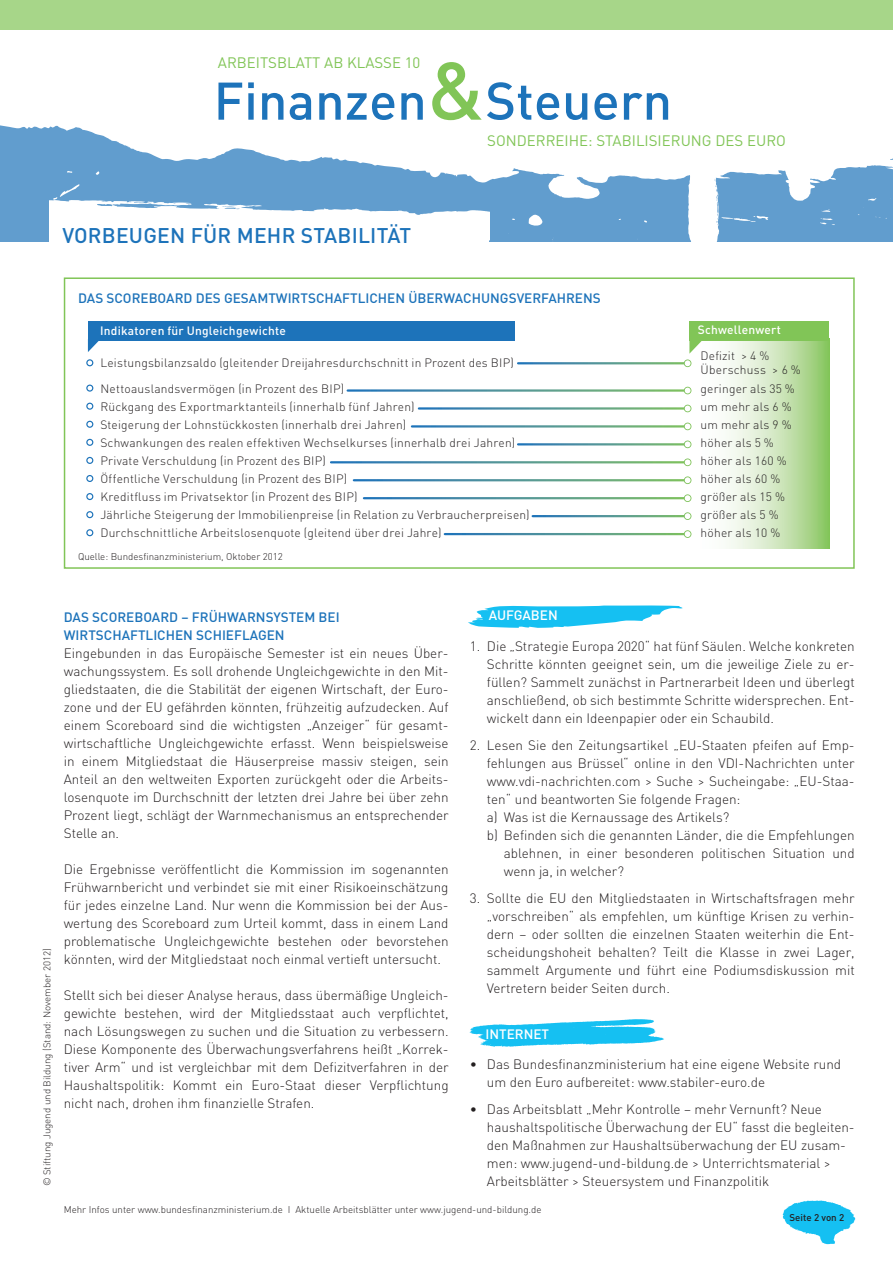
<style>
.page{position:relative;width:893px;height:1263px;background:#fff}
.page>*{position:absolute;margin:0;border:0;box-sizing:border-box;transform-origin:0 0}
.Head_1{font:500 21px "DIN";letter-spacing:.01em;color:#1d73ba}
.t1{font:15px "DIN";color:#81c557}
.Grundschrift{font:300 13.5px/18px "DIN";color:#231f20;text-align:justify}
.Grundschrift_Aufzähl{font:300 13.5px/18px "DIN";color:#231f20;text-align:justify}
.Bildüberschrift{font:500 13.5px "DIN";color:#1d73ba}
.Head_3{font:500 13.5px/18px "DIN";color:#1d73ba}
.Head_Aufgaben{font:500 13.5px "DIN";color:#fff}
.Head_Internet{font:500 13.5px "DIN";color:#fff}
.t2{font:300 12px/18px "DIN";letter-spacing:.02em;color:#231f20}
.t3{font:500 12px "DIN";letter-spacing:.02em;color:#fff}
.Quellen{font:300 9.75px "DIN";color:#231f20}
.Grundschrift-2{font:500 9.75px "DIN";color:#231f20}
.s1{font-size:18px;color:#fff}
</style>
<div class="page">
<svg style="left:0;top:93px;width:893px;height:149px"></svg>
<svg style="left:868px;top:198px;width:8px;height:3px"></svg>
<svg style="left:96px;top:171px;width:5px;height:6px"></svg>
<svg style="left:66px;top:169px;width:7px;height:5px"></svg>
<svg style="left:821px;top:209px;width:9px;height:3px"></svg>
<svg style="left:875px;top:217px;width:12px;height:2px"></svg>
<svg style="left:820px;top:218px;width:15px;height:8px"></svg>
<svg style="left:721px;top:215px;width:47px;height:7px"></svg>
<svg style="left:748px;top:111px;width:7px;height:6px"></svg>
<svg style="left:529px;top:214px;width:14px;height:13px"></svg>
<svg style="left:845px;top:127px;width:10px;height:4px"></svg>
<svg style="left:869px;top:129px;width:24px;height:8px"></svg>
<svg style="left:210px;top:82px;width:101px;height:38px"></svg>
<svg style="left:319px;top:62px;width:268px;height:62px"></svg>
<svg style="left:594px;top:93px;width:23px;height:27px"></svg>
<svg style="left:624px;top:93px;width:44px;height:27px"></svg>
<svg style="left:503px;top:234px;width:6px;height:4px"></svg>
<div style="left:0;top:0;width:893px;height:30px;background:#a7d689"></div>
<svg style="left:783px;top:1200px;width:72px;height:44px"></svg>
<svg style="left:468px;top:605px;width:215px;height:23px"></svg>
<svg style="left:469px;top:1019px;width:195px;height:28px"></svg>
<svg style="left:50px;top:184px;width:439px;height:35px"></svg>
<div style="left:50px;top:219px;width:439px;height:34px;background:#fff"></div>
<div style="left:64px;top:277px;width:791px;height:292px;border:2px solid #81c557"></div>
<svg style="left:691px;top:341px;width:138px;height:207px"></svg>
<div style="left:86px;top:359px;width:7px;height:7px;border:1px solid #1d73ba;border-radius:50%"></div>
<div style="left:86px;top:385px;width:7px;height:7px;border:1px solid #1d73ba;border-radius:50%"></div>
<div style="left:86px;top:403px;width:7px;height:7px;border:1px solid #1d73ba;border-radius:50%"></div>
<div style="left:86px;top:421px;width:7px;height:7px;border:1px solid #1d73ba;border-radius:50%"></div>
<div style="left:86px;top:439px;width:7px;height:7px;border:1px solid #1d73ba;border-radius:50%"></div>
<div style="left:86px;top:457px;width:7px;height:7px;border:1px solid #1d73ba;border-radius:50%"></div>
<div style="left:86px;top:475px;width:7px;height:7px;border:1px solid #1d73ba;border-radius:50%"></div>
<div style="left:86px;top:493px;width:7px;height:7px;border:1px solid #1d73ba;border-radius:50%"></div>
<div style="left:86px;top:511px;width:7px;height:7px;border:1px solid #1d73ba;border-radius:50%"></div>
<div style="left:86px;top:529px;width:7px;height:7px;border:1px solid #1d73ba;border-radius:50%"></div>
<div style="left:88px;top:321px;width:427px;height:20px;background:#1d73ba"></div>
<div style="left:689px;top:321px;width:140px;height:20px;background:#81c557"></div>
<svg style="left:684px;top:387px;width:7px;height:7px"></svg>
<svg style="left:684px;top:405px;width:7px;height:7px"></svg>
<svg style="left:684px;top:423px;width:7px;height:7px"></svg>
<svg style="left:684px;top:440px;width:7px;height:8px"></svg>
<svg style="left:684px;top:458px;width:7px;height:8px"></svg>
<svg style="left:684px;top:476px;width:7px;height:8px"></svg>
<svg style="left:684px;top:494px;width:7px;height:8px"></svg>
<svg style="left:684px;top:512px;width:7px;height:8px"></svg>
<svg style="left:684px;top:530px;width:7px;height:8px"></svg>
<svg style="left:88px;top:341px;width:11px;height:11px"></svg>
<svg style="left:684px;top:341px;width:18px;height:26px"></svg>
<p class="t1" style="left:218px;top:53px;width:204px">ARBEITSBLATT AB KLASSE 10</p>
<p class="t1" style="left:487px;top:131px;width:300px">SONDERREIHE: STABILISIERUNG DES EURO</p>
<p class="Head_1" style="left:62px;top:222px;width:350px">VORBEUGEN FÜR MEHR STABILITÄT</p>
<p class="Bildüberschrift" style="left:78px;top:289px;width:524px">DAS SCOREBOARD DES GESAMTWIRTSCHAFTLICHEN ÜBERWACHUNGSVERFAHRENS</p>
<p class="t3" style="left:100px;top:323px;width:187px">Indikatoren für Ungleichgewichte</p>
<p class="t2" style="left:85px;top:354px;width:431px"><span class="s1">•</span> Leistungsbilanzsaldo (gleitender Dreijahresdurchschnitt in Prozent des BIP)</p>
<p class="t2" style="left:85px;top:379px;width:261px"><span class="s1">•</span> Nettoauslandsvermögen (in Prozent des BIP)</p>
<p class="t2" style="left:85px;top:397px;width:331px"><span class="s1">•</span> Rückgang des Exportmarktanteils (innerhalb fünf Jahren)</p>
<p class="t2" style="left:85px;top:415px;width:323px"><span class="s1">•</span> Steigerung der Lohnstückkosten (innerhalb drei Jahren)</p>
<p class="t2" style="left:85px;top:433px;width:432px"><span class="s1">•</span> Schwankungen des realen effektiven Wechselkurses (innerhalb drei Jahren)</p>
<p class="t2" style="left:85px;top:451px;width:243px"><span class="s1">•</span> Private Verschuldung (in Prozent des BIP)</p>
<p class="t2" style="left:85px;top:470px;width:264px"><span class="s1">•</span> Öffentliche Verschuldung (in Prozent des BIP)</p>
<p class="t2" style="left:85px;top:488px;width:274px"><span class="s1">•</span> Kreditfluss im Privatsektor (in Prozent des BIP)</p>
<p class="t2" style="left:85px;top:506px;width:446px"><span class="s1">•</span> Jährliche Steigerung der Immobilienpreise (in Relation zu Verbraucherpreisen)</p>
<p class="t2" style="left:85px;top:524px;width:358px"><span class="s1">•</span> Durchschnittliche Arbeitslosenquote (gleitend über drei Jahre)</p>
<p class="Quellen" style="left:78px;top:550px;width:206px">Quelle: Bundesfinanzministerium, Oktober 2012</p>
<p class="t3" style="left:698px;top:322px;width:85px">Schwellenwert</p>
<p class="t2" style="left:701px;top:348px;width:102px;line-height:14.4px">Defizit &gt; 4 %<br>Überschuss &gt; 6 %</p>
<p class="t2" style="left:701px;top:379px;width:96px">geringer als 35 % um mehr als 6 % um mehr als 9 % höher als 5 % höher als 160 % höher als 60 % größer als 15 % größer als 5 % höher als 10 %</p>
<p class="Quellen" style="left:41px;top:1186px;width:239px;rotate:-90deg">© Stiftung Jugend und Bildung (Stand: November 2012)</p>
<p class="Head_3" style="left:64px;top:608px;width:277px">DAS SCOREBOARD – FRÜHWARNSYSTEM BEI<br>WIRTSCHAFTLICHEN SCHIEFLAGEN</p>
<p class="Grundschrift" style="left:64px;top:644px;width:386px">Eingebunden in das Europäische Semester ist ein neues Über&shy;wachungssystem. Es soll drohende Ungleichgewichte in den Mit&shy;gliedstaaten, die die Stabilität der eigenen Wirtschaft, der Euro&shy;zone und der EU gefährden könnten, frühzeitig aufzudecken. Auf einem Scoreboard sind die wichtigsten „Anzeiger“ für gesamt&shy;wirtschaftliche Ungleichgewichte erfasst. Wenn beispielsweise in einem Mitgliedstaat die Häuserpreise massiv steigen, sein Anteil an den weltweiten Exporten zurückgeht oder die Arbeits&shy;losenquote im Durchschnitt der letzten drei Jahre bei über zehn Prozent liegt, schlägt der Warnmechanismus an entsprechender Stelle an.</p>
<p class="Grundschrift" style="left:64px;top:860px;width:386px">Die Ergebnisse veröffentlicht die Kommission im sogenannten Frühwarnbericht und verbindet sie mit einer Risikoeinschätzung für jedes einzelne Land. Nur wenn die Kommission bei der Aus&shy;wertung des Scoreboard zum Urteil kommt, dass in einem Land problematische Ungleichgewichte bestehen oder bevorstehen könnten, wird der Mitgliedstaat noch einmal vertieft untersucht.</p>
<p class="Grundschrift" style="left:64px;top:986px;width:386px">Stellt sich bei dieser Analyse heraus, dass übermäßige Ungleich&shy;gewichte bestehen, wird der Mitgliedsstaat auch verpflichtet, nach Lösungswegen zu suchen und die Situation zu verbessern.<br>Diese Komponente des Überwachungsverfahrens heißt „Korrek&shy;tiver Arm“ und ist vergleichbar mit dem Defizitverfahren in der Haushaltspolitik: Kommt ein Euro-Staat dieser Verpflichtung nicht nach, drohen ihm finanzielle Strafen.</p>
<p class="Head_Aufgaben" style="left:489px;top:607px;width:71px">AUFGABEN</p>
<p class="Grundschrift_Aufzähl" style="left:487px;top:637px;width:369px;text-indent:-17px">1. Die „Strategie Europa 2020“ hat fünf Säulen. Welche konkreten Schritte könnten geeignet sein, um die jeweilige Ziele zu er&shy;füllen? Sammelt zunächst in Partnerarbeit Ideen und überlegt anschließend, ob sich bestimmte Schritte widersprechen. Ent&shy;wickelt dann ein Ideenpapier oder ein Schaubild.</p>
<p class="Grundschrift_Aufzähl" style="left:487px;top:736px;width:369px;text-indent:-17px">2. Lesen Sie den Zeitungsartikel „EU-Staaten pfeifen auf Emp&shy;fehlungen aus Brüssel“ online in den VDI-Nachrichten unter www.vdi-nachrichten.com &gt; Suche &gt; Sucheingabe: „EU-Staa&shy;ten“ und beantworten Sie folgende Fragen:</p>
<p class="Grundschrift_Aufzähl" style="left:487px;top:808px;width:244px">a) Was ist die Kernaussage des Artikels?</p>
<p class="Grundschrift_Aufzähl" style="left:504px;top:826px;width:352px;text-indent:-17px">b) Befinden sich die genannten Länder, die die Empfehlungen ablehnen, in einer besonderen politischen Situation und wenn ja, in welcher?</p>
<p class="Grundschrift_Aufzähl" style="left:487px;top:889px;width:369px;text-indent:-17px">3. Sollte die EU den Mitgliedstaaten in Wirtschaftsfragen mehr „vorschreiben“ als empfehlen, um künftige Krisen zu verhin&shy;dern – oder sollten die einzelnen Staaten weiterhin die Ent&shy;scheidungshoheit behalten? Teilt die Klasse in zwei Lager, sammelt Argumente und führt eine Podiumsdiskussion mit Vertretern beider Seiten durch.</p>
<p class="Head_Internet" style="left:485px;top:1026px;width:65px">INTERNET</p>
<p class="Grundschrift_Aufzähl" style="left:487px;top:1054px;width:356px;text-indent:-17px">• Das Bundesfinanzministerium hat eine eigene Website rund um den Euro aufbereitet: www.stabiler-euro.de</p>
<p class="Grundschrift_Aufzähl" style="left:487px;top:1099px;width:369px;text-align:left;text-indent:-17px">• Das Arbeitsblatt „Mehr Kontrolle – mehr Vernunft? Neue haushaltspolitische Überwachung der EU“ fasst die begleiten&shy;den Maßnahmen zur Haushaltsüberwachung der EU zusam&shy;men: www.jugend-und-bildung.de &gt; Unterrichtsmaterial &gt; Arbeitsblätter &gt; Steuersystem und Finanzpolitik</p>
<p class="Quellen" style="left:64px;top:1204px;width:479px">Mehr Infos unter www.bundesfinanzministerium.de I Aktuelle Arbeitsblätter unter www.jugend-und-bildung.de</p>
<p class="Grundschrift-2" style="left:789px;top:1211px;width:56px">Seite 2 von 2</p>
</div>
